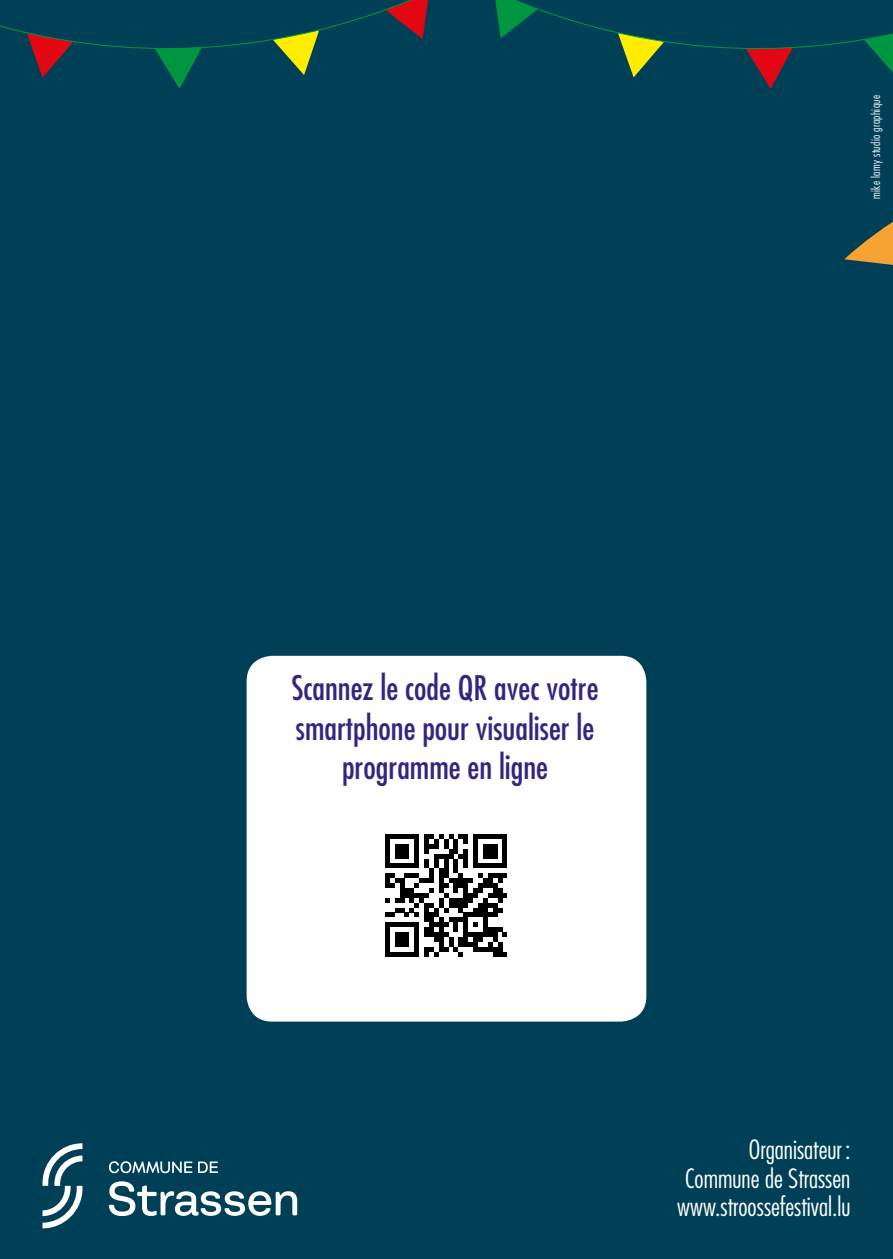
<style>
.page{position:relative;width:893px;height:1259px;background:#004057}
.page>*{position:absolute;margin:0;border:0;box-sizing:border-box;transform-origin:0 0}
.t1{font:condensed 33px/39.6px "Futura";color:#312783;text-align:center}
.t2{font:300 condensed 25.8px/28.8px "Futura";color:#fff;text-align:right}
.t3{font:300 condensed 12px "Futura";letter-spacing:.03em;color:#fff}
</style>
<div class="page">
<svg style="left:495px;top:0;width:398px;height:89px"></svg>
<svg style="left:0;top:0;width:429px;height:89px"></svg>
<svg style="left:844px;top:222px;width:49px;height:43px"></svg>
<svg style="left:43px;top:1143px;width:39px;height:85px"></svg>
<svg style="left:109px;top:1181px;width:188px;height:35px"></svg>
<svg style="left:109px;top:1161px;width:83px;height:12px"></svg>
<svg style="left:198px;top:1161px;width:20px;height:12px"></svg>
<div style="left:247px;top:656px;width:399px;height:365px;background:#fff;border-radius:26px"></div>
<svg style="left:385px;top:834px;width:122px;height:122px"></svg>
<p class="t3" style="left:868px;top:199px;width:106px;rotate:-90deg">mike lamy studio graphique</p>
<p class="t1" style="left:292px;top:667px;width:308px">Scannez le code QR avec votre smartphone pour visualiser le programme en ligne</p>
<p class="t2" style="left:677px;top:1134px;width:175px">Organisateur :<br>Commune de Strassen www.stroossefestival.lu</p>
</div>
